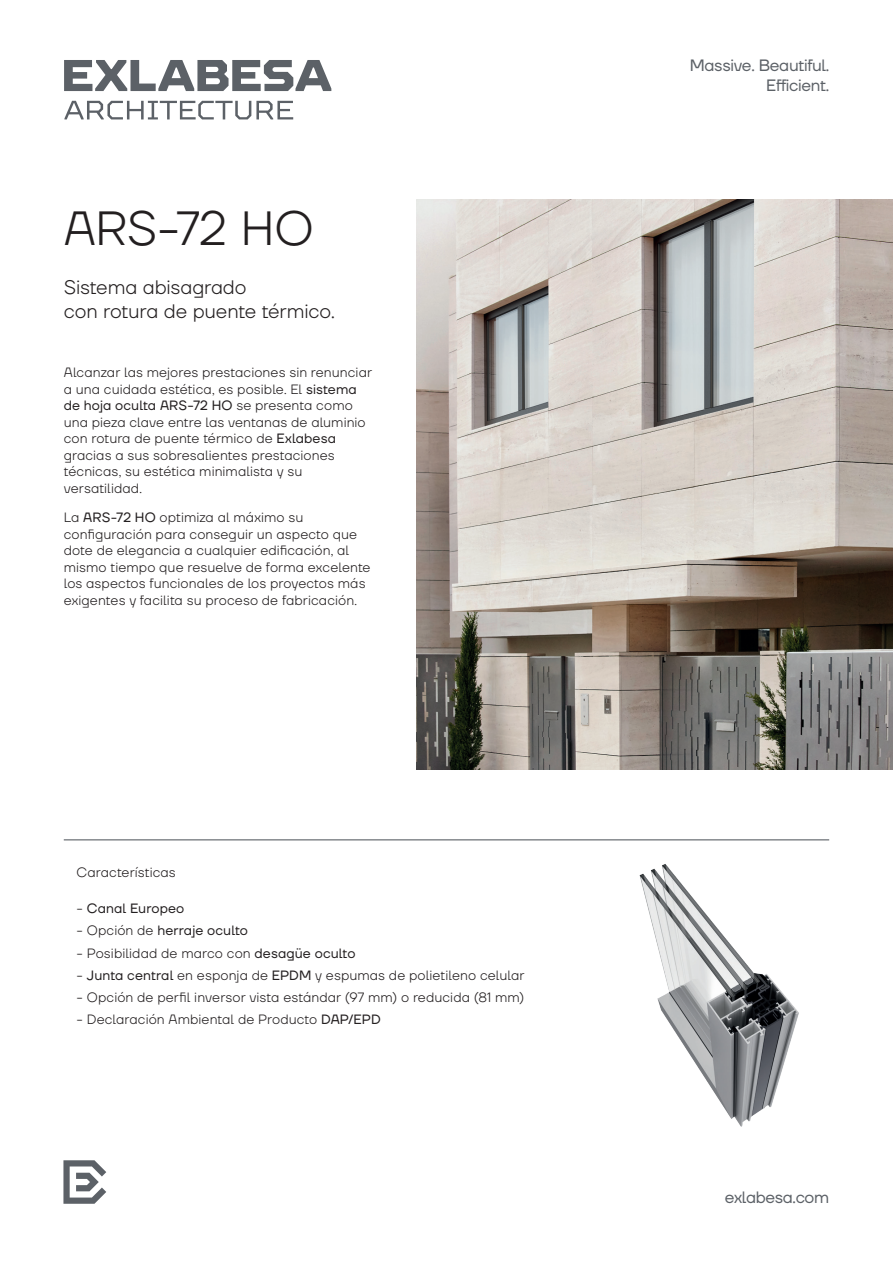
<style>
.page{position:relative;width:893px;height:1263px;background:#fff}
.page>*{position:absolute;margin:0;border:0;box-sizing:border-box;transform-origin:0 0}
.t1{font:300 48px "TT Firs Neue";letter-spacing:-.01em;color:#231f20}
.t2{font:300 19.5px/23.4px "TT Firs Neue";letter-spacing:-.01em;color:#231f20}
.t3{font:16.5px/19.8px "TT Firs Neue";letter-spacing:-.02em;color:#5c6167;text-align:right}
.t4{font:300 13.5px/16.5px "TT Firs Neue";letter-spacing:.005em;color:#231f20}
.t5{font:13.5px "TT Firs Neue";letter-spacing:.01em;color:#231f20}
.s1{font-weight:400}
.s2{font-weight:300}
</style>
<div class="page">
<svg style="left:64px;top:60px;width:267px;height:31px"></svg>
<svg style="left:64px;top:101px;width:229px;height:18px"></svg>
<hr style="left:64px;top:839px;width:765px;height:1px;background:#5c6167">
<img style="left:639px;top:864px;width:160px;height:263px">
<svg style="left:63px;top:1160px;width:43px;height:44px"></svg>
<img style="left:417px;top:200px;width:476px;height:570px">
<h1 class="t1" style="left:64px;top:196px;width:251px">ARS-72 HO</h1>
<h2 class="t2" style="left:64px;top:275px;width:273px">Sistema abisagrado<br>con rotura de puente térmico.</h2>
<p class="t4" style="left:64px;top:364px;width:310px">Alcanzar las mejores prestaciones sin renunciar a una cuidada estética, es posible. El <span class="s1">sistema de hoja oculta ARS-72 HO</span> se presenta como una pieza clave entre las ventanas de aluminio con rotura de puente térmico de <span class="s1">Exlabesa </span>gracias a sus sobresalientes prestaciones técnicas, su estética minimalista y su versatilidad.</p>
<p class="t4" style="left:64px;top:509px;width:308px">La <span class="s1">ARS-72 HO</span> optimiza al máximo su configuración para conseguir un aspecto que dote de elegancia a cualquier edificación, al mismo tiempo que resuelve de forma excelente los aspectos funcionales de los proyectos más exigentes y facilita su proceso de fabricación.</p>
<p class="t4" style="left:77px;top:864px;width:101px">Características</p>
<p class="t5" style="left:77px;top:899px;width:109px"><span class="s2">-</span> Canal Europeo</p>
<p class="t5" style="left:77px;top:921px;width:173px"><span class="s2">- Opción de</span> herraje oculto</p>
<p class="t4" style="left:77px;top:944px;width:280px">- Posibilidad de marco con <span class="s1">desagüe oculto</span></p>
<p class="t4" style="left:77px;top:966px;width:449px">- <span class="s1">Junta central</span> en esponja de <span class="s1">EPDM</span> y espumas de polietileno celular</p>
<p class="t4" style="left:77px;top:989px;width:449px">- Opción de perfil inversor vista estándar (97 mm) o reducida (81 mm)</p>
<p class="t4" style="left:77px;top:1011px;width:306px">- Declaración Ambiental de Producto <span class="s1">DAP/EPD</span></p>
<p class="t3" style="left:690px;top:55px;width:141px">Massive. Beautiful.<br>Efficient.</p>
<p class="t3" style="left:725px;top:1187px;width:106px">exlabesa.com</p>
</div>
